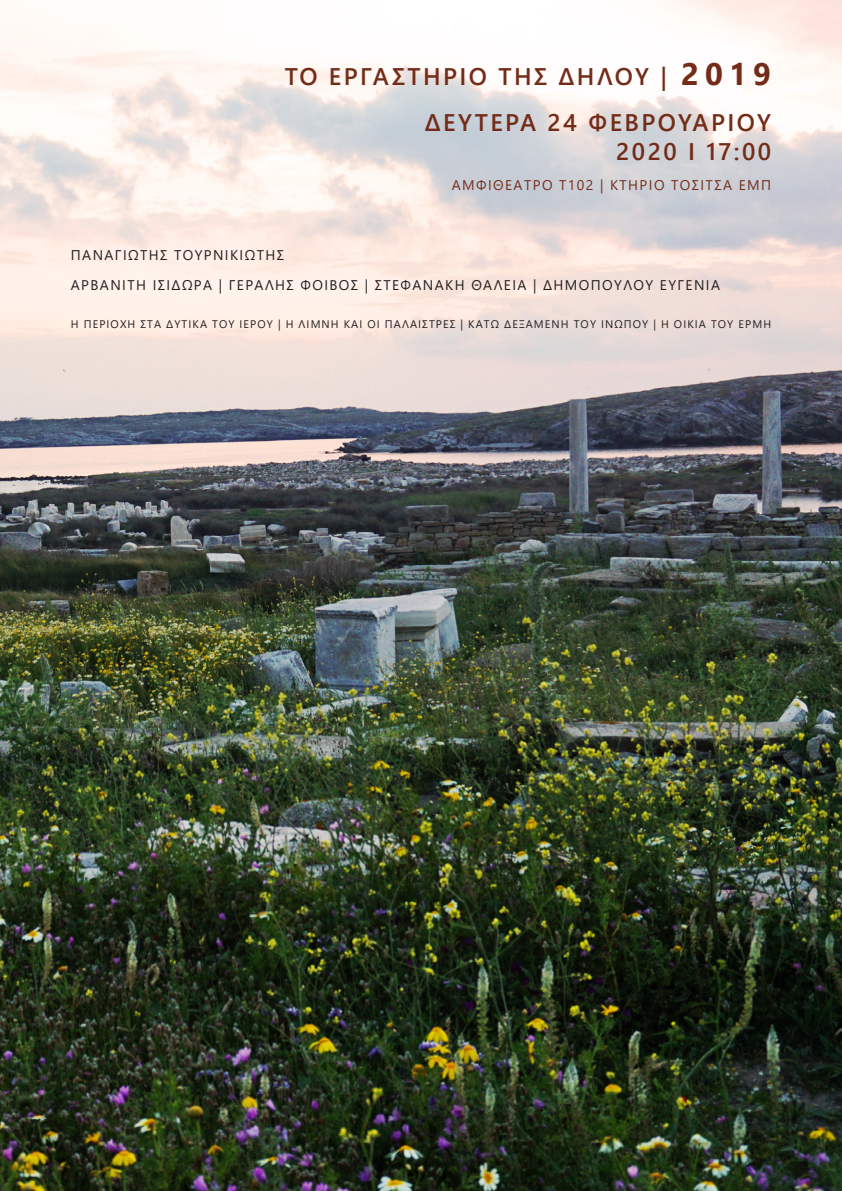
<style>
.page{position:relative;width:842px;height:1191px;background:#fff}
.page>*{position:absolute;margin:0;border:0;box-sizing:border-box;transform-origin:0 0}
.ΤΙΤΛΟΣ{font:600 24px/28.8px "Segoe UI";letter-spacing:.1em;color:#742c18;text-align:right}
.NAMES{font:14px "Segoe UI";letter-spacing:.1em;color:#231f20}
.ΗΜΕΡΟΜΗΝΙΑ{font:14px "Segoe UI";letter-spacing:.1em;color:#752e1a}
.NAMES-2{font:11px "Segoe UI";letter-spacing:.1em;color:#231f20}
.s1{font-weight:700;font-size:31px}
</style>
<div class="page">
<img style="left:0;top:0;width:842px;height:1191px">
<p class="ΤΙΤΛΟΣ" style="left:285px;top:60px;width:488px">ΤΟ ΕΡΓΑΣΤΗΡΙΟ ΤΗΣ ΔΗΛΟΥ | <span class="s1">2019</span></p>
<p class="ΤΙΤΛΟΣ" style="left:425px;top:106px;width:348px">ΔΕΥΤΕΡΑ 24 ΦΕΒΡΟΥΑΡΙΟΥ<br>2020 Ι 17:00</p>
<p class="ΗΜΕΡΟΜΗΝΙΑ" style="left:452px;top:172px;width:321px">ΑΜΦΙΘΕΑΤΡΟ Τ102 | ΚΤΗΡΙΟ ΤΟΣΙΤΣΑ ΕΜΠ</p>
<p class="NAMES" style="left:71px;top:241px;width:215px">ΠΑΝΑΓΙΩΤΗΣ ΤΟΥΡΝΙΚΙΩΤΗΣ</p>
<p class="NAMES" style="left:71px;top:271px;width:651px">ΑΡΒΑΝΙΤΗ ΙΣΙΔΩΡΑ | ΓΕΡΑΛΗΣ ΦΟΙΒΟΣ | ΣΤΕΦΑΝΑΚΗ ΘΑΛΕΙΑ | ΔΗΜΟΠΟΥΛΟΥ ΕΥΓΕΝΙΑ</p>
<p class="NAMES-2" style="left:71px;top:314px;width:702px">Η ΠΕΡΙΟΧΗ ΣΤΑ ΔΥΤΙΚΑ ΤΟΥ ΙΕΡΟΥ | Η ΛΙΜΝΗ ΚΑΙ ΟΙ ΠΑΛΑΙΣΤΡΕΣ | ΚΑΤΩ ΔΕΞΑΜΕΝΗ ΤΟΥ ΙΝΩΠΟΥ | Η ΟΙΚΙΑ ΤΟΥ ΕΡΜΗ</p>
</div>
